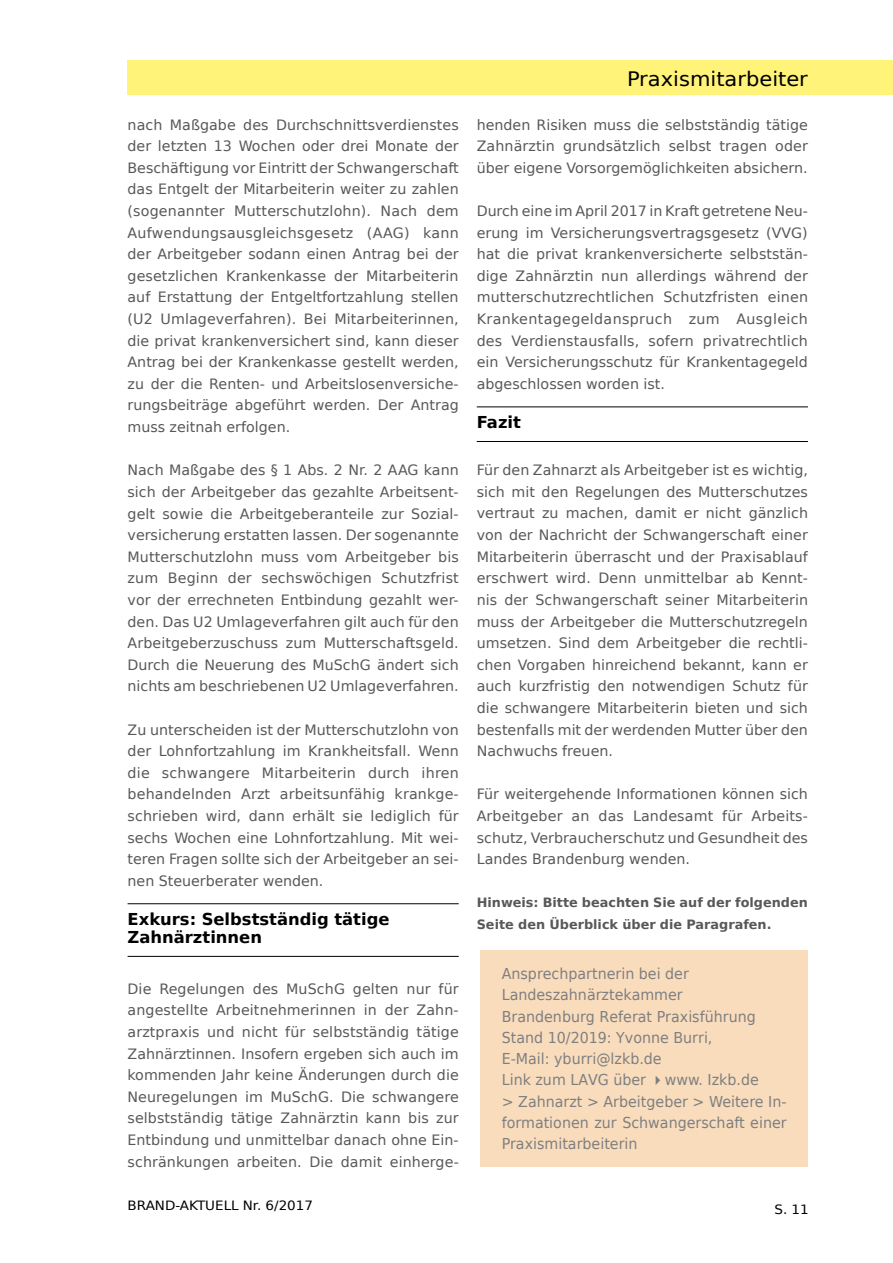
<style>
.page{position:relative;width:893px;height:1263px;background:#fff}
.page>*{position:absolute;margin:0;border:0;box-sizing:border-box;transform-origin:0 0}
.t1{font:19.95px "Bitstream Vera Sans";color:#000;scale:1.05 1}
.t2{font:700 16.35px/18px "Bitstream Vera Sans";color:#000}
.t3{font:15px/21.3px "Bitstream Vera Sans";color:#7e7f81;scale:.95 1}
.t4{font:14.25px/21.6px "Bitstream Vera Sans";color:#58585a;text-align:justify}
.t5{font:700 12.9px/21.6px "Bitstream Vera Sans";color:#58585a}
.t6{font:12.9px "Bitstream Vera Sans";color:#000;scale:1.05 1}
</style>
<div class="page">
<div style="left:128px;top:60px;width:765px;height:34px;background:#fff379"></div>
<hr style="left:128px;top:903px;width:331px;height:1px;background:#000">
<hr style="left:128px;top:956px;width:331px;height:1px;background:#000">
<hr style="left:477px;top:407px;width:331px;height:1px;background:#000">
<hr style="left:477px;top:441px;width:331px;height:1px;background:#000">
<div style="left:480px;top:950px;width:328px;height:216px;background:#f9dcbc"></div>
<p class="t4" style="left:128px;top:114px;width:333px">nach Maßgabe des Durchschnittsverdienstes der letzten 13 Wochen oder drei Monate der Beschäftigung vor Eintritt der Schwangerschaft das Entgelt der Mitarbeiterin weiter zu zahlen (sogenannter Mutterschutzlohn). Nach dem Aufwendungsausgleichsgesetz (AAG) kann der Arbeitgeber sodann einen Antrag bei der gesetzlichen Krankenkasse der Mitarbeiterin auf Erstattung der Entgeltfortzahlung stellen (U2 Umlageverfahren). Bei Mitarbeiterinnen, die privat krankenversichert sind, kann dieser Antrag bei der Krankenkasse gestellt werden, zu der die Renten- und Arbeitslosenversiche&shy;rungsbeiträge abgeführt werden. Der Antrag muss zeitnah erfolgen.</p>
<p class="t4" style="left:128px;top:460px;width:333px">Nach Maßgabe des § 1 Abs. 2 Nr. 2 AAG kann sich der Arbeitgeber das gezahlte Arbeitsent&shy;gelt sowie die Arbeitgeberanteile zur Sozial&shy;versicherung erstatten lassen. Der sogenannte Mutterschutzlohn muss vom Arbeitgeber bis zum Beginn der sechswöchigen Schutzfrist vor der errechneten Entbindung gezahlt wer&shy;den. Das U2 Umlageverfahren gilt auch für den Arbeitgeberzuschuss zum Mutterschaftsgeld.<br>Durch die Neuerung des MuSchG ändert sich nichts am beschriebenen U2 Umlageverfahren.</p>
<p class="t4" style="left:128px;top:719px;width:333px">Zu unterscheiden ist der Mutterschutzlohn von der Lohnfortzahlung im Krankheitsfall. Wenn die schwangere Mitarbeiterin durch ihren behandelnden Arzt arbeitsunfähig krankge&shy;schrieben wird, dann erhält sie lediglich für sechs Wochen eine Lohnfortzahlung. Mit wei&shy;teren Fragen sollte sich der Arbeitgeber an sei&shy;nen Steuerberater wenden.</p>
<p class="t2" style="left:128px;top:911px;width:264px">Exkurs: Selbstständig tätige<br>Zahnärztinnen</p>
<p class="t4" style="left:128px;top:978px;width:333px">Die Regelungen des MuSchG gelten nur für angestellte Arbeitnehmerinnen in der Zahn&shy;arztpraxis und nicht für selbstständig tätige Zahnärztinnen. Insofern ergeben sich auch im kommenden Jahr keine Änderungen durch die Neuregelungen im MuSchG. Die schwangere selbstständig tätige Zahnärztin kann bis zur Entbindung und unmittelbar danach ohne Ein&shy;schränkungen arbeiten. Die damit einherge-</p>
<h1 class="t1" style="left:627px;top:68px;width:174px">Praxismitarbeiter</h1>
<p class="t4" style="left:477px;top:114px;width:333px">henden Risiken muss die selbstständig tätige Zahnärztin grundsätzlich selbst tragen oder über eigene Vorsorgemöglichkeiten absichern.</p>
<p class="t4" style="left:477px;top:200px;width:333px">Durch eine im April 2017 in Kraft getretene Neu&shy;erung im Versicherungsvertragsgesetz (VVG) hat die privat krankenversicherte selbststän&shy;dige Zahnärztin nun allerdings während der mutterschutzrechtlichen Schutzfristen einen Krankentagegeldanspruch zum Ausgleich des Verdienstausfalls, sofern privatrechtlich ein Versicherungsschutz für Krankentagegeld abgeschlossen worden ist.</p>
<p class="t2" style="left:477px;top:414px;width:46px">Fazit</p>
<p class="t4" style="left:477px;top:459px;width:333px">Für den Zahnarzt als Arbeitgeber ist es wichtig, sich mit den Regelungen des Mutterschutzes vertraut zu machen, damit er nicht gänzlich von der Nachricht der Schwangerschaft einer Mitarbeiterin überrascht und der Praxisablauf erschwert wird. Denn unmittelbar ab Kennt&shy;nis der Schwangerschaft seiner Mitarbeiterin muss der Arbeitgeber die Mutterschutzregeln umsetzen. Sind dem Arbeitgeber die rechtli&shy;chen Vorgaben hinreichend bekannt, kann er auch kurzfristig den notwendigen Schutz für die schwangere Mitarbeiterin bieten und sich bestenfalls mit der werdenden Mutter über den Nachwuchs freuen.</p>
<p class="t4" style="left:477px;top:784px;width:333px">Für weitergehende Informationen können sich Arbeitgeber an das Landesamt für Arbeits&shy;schutz, Verbraucherschutz und Gesundheit des Landes Brandenburg wenden.</p>
<p class="t5" style="left:477px;top:892px;width:333px">Hinweis: Bitte beachten Sie auf der folgenden<br>Seite den Überblick über die Paragrafen.</p>
<p class="t3" style="left:502px;top:963px;width:301px">Ansprechpartnerin bei der<br>Landeszahnärztekammer<br>Brandenburg Referat Praxisführung<br>Stand 10/2019: Yvonne Burri,<br>E-Mail: yburri@lzkb.de<br>Link zum LAVG über ✔www. Izkb.de<br>&gt; Zahnarzt &gt; Arbeitgeber &gt; Weitere In&shy;formationen zur Schwangerschaft einer<br>Praxismitarbeiterin</p>
<p class="t6" style="left:128px;top:1198px;width:178px">BRAND-AKTUELL Nr. 6/2017</p>
<p class="t6" style="left:774px;top:1202px;width:34px">S. 11</p>
</div>
